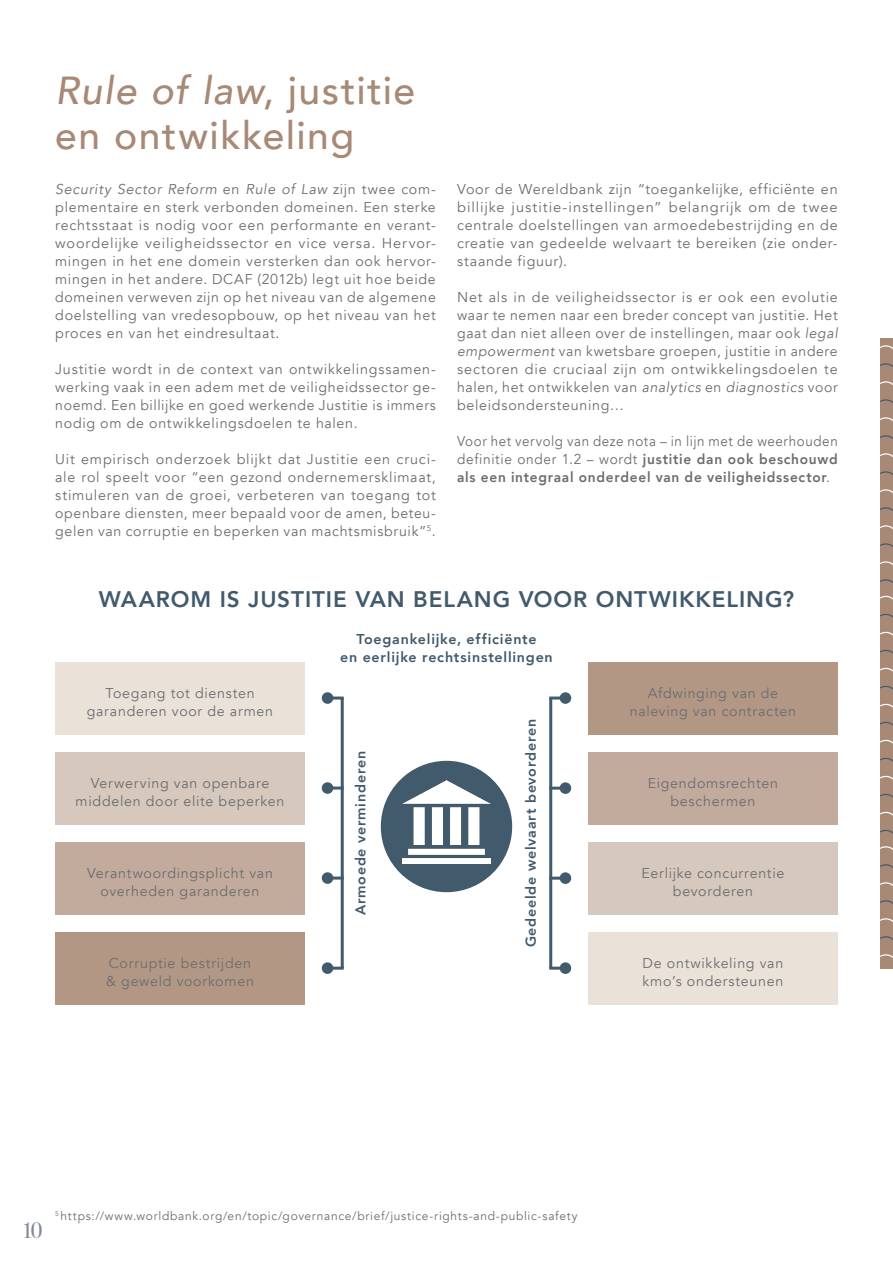
<style>
.page{position:relative;width:893px;height:1263px;background:#fff}
.page>*{position:absolute;margin:0;border:0;box-sizing:border-box;transform-origin:0 0}
.t1{font:italic 500 39px "Avenir";letter-spacing:.035em;color:#a78975}
.t2{font:500 39px "Avenir";letter-spacing:.035em;color:#a78975}
.t3{font:800 22.5px "Avenir";letter-spacing:.04em;color:#415a6c}
.t4{font:22.5px "Moderno FB";color:#808997}
.t5{font:14.25px/18px "Avenir";letter-spacing:.05em;color:#6c6d70;text-align:justify}
.t6{font:14.25px/18px "Avenir";letter-spacing:.05em;color:#6c6d70;text-align:justify;scale:.94 1}
.t7{font:800 14.25px "Avenir";letter-spacing:.055em;color:#415a6c}
.t8{font:12px "Avenir";letter-spacing:.055em;color:#6c6d70}
.s1{font-style:normal}
.s2{font-style:italic}
.s3{font-weight:800}
</style>
<div class="page">
<div style="left:880px;top:338px;width:13px;height:630px;background:#a78975"></div>
<svg style="left:880px;top:489px;width:13px;height:4px"></svg>
<svg style="left:880px;top:381px;width:13px;height:4px"></svg>
<svg style="left:880px;top:543px;width:13px;height:4px"></svg>
<svg style="left:880px;top:435px;width:13px;height:4px"></svg>
<svg style="left:880px;top:507px;width:13px;height:4px"></svg>
<svg style="left:880px;top:399px;width:13px;height:4px"></svg>
<svg style="left:880px;top:345px;width:13px;height:4px"></svg>
<svg style="left:880px;top:561px;width:13px;height:4px"></svg>
<svg style="left:880px;top:453px;width:13px;height:4px"></svg>
<svg style="left:880px;top:525px;width:13px;height:4px"></svg>
<svg style="left:880px;top:417px;width:13px;height:4px"></svg>
<svg style="left:880px;top:363px;width:13px;height:4px"></svg>
<svg style="left:880px;top:579px;width:13px;height:4px"></svg>
<svg style="left:880px;top:471px;width:13px;height:4px"></svg>
<svg style="left:880px;top:739px;width:13px;height:5px"></svg>
<svg style="left:880px;top:631px;width:13px;height:5px"></svg>
<svg style="left:880px;top:793px;width:13px;height:5px"></svg>
<svg style="left:880px;top:685px;width:13px;height:5px"></svg>
<svg style="left:880px;top:757px;width:13px;height:5px"></svg>
<svg style="left:880px;top:649px;width:13px;height:5px"></svg>
<svg style="left:880px;top:595px;width:13px;height:5px"></svg>
<svg style="left:880px;top:811px;width:13px;height:5px"></svg>
<svg style="left:880px;top:703px;width:13px;height:5px"></svg>
<svg style="left:880px;top:775px;width:13px;height:5px"></svg>
<svg style="left:880px;top:667px;width:13px;height:5px"></svg>
<svg style="left:880px;top:613px;width:13px;height:5px"></svg>
<svg style="left:880px;top:829px;width:13px;height:5px"></svg>
<svg style="left:880px;top:721px;width:13px;height:5px"></svg>
<svg style="left:880px;top:846px;width:13px;height:4px"></svg>
<svg style="left:880px;top:954px;width:13px;height:4px"></svg>
<svg style="left:880px;top:900px;width:13px;height:4px"></svg>
<svg style="left:880px;top:864px;width:13px;height:4px"></svg>
<svg style="left:880px;top:918px;width:13px;height:4px"></svg>
<svg style="left:880px;top:882px;width:13px;height:4px"></svg>
<svg style="left:880px;top:936px;width:13px;height:4px"></svg>
<div style="left:55px;top:932px;width:250px;height:72px;background:#b39785"></div>
<div style="left:588px;top:662px;width:250px;height:72px;background:#b39785"></div>
<div style="left:55px;top:842px;width:250px;height:72px;background:#c2ab9c"></div>
<div style="left:588px;top:752px;width:250px;height:72px;background:#c2ab9c"></div>
<div style="left:55px;top:752px;width:250px;height:72px;background:#d6c8bc"></div>
<div style="left:588px;top:842px;width:250px;height:72px;background:#d6c8bc"></div>
<div style="left:55px;top:662px;width:250px;height:72px;background:#eae1d9"></div>
<div style="left:588px;top:932px;width:250px;height:72px;background:#eae1d9"></div>
<hr style="left:341px;top:698px;width:3px;height:270px;background:#415a6c">
<hr style="left:549px;top:698px;width:3px;height:270px;background:#415a6c">
<div style="left:322px;top:692px;width:11px;height:12px;background:#415a6c;border-radius:50%"></div>
<div style="left:560px;top:962px;width:11px;height:12px;background:#415a6c;border-radius:50%"></div>
<div style="left:322px;top:782px;width:11px;height:12px;background:#415a6c;border-radius:50%"></div>
<div style="left:560px;top:872px;width:11px;height:12px;background:#415a6c;border-radius:50%"></div>
<div style="left:322px;top:872px;width:11px;height:12px;background:#415a6c;border-radius:50%"></div>
<div style="left:560px;top:782px;width:11px;height:12px;background:#415a6c;border-radius:50%"></div>
<div style="left:322px;top:962px;width:11px;height:12px;background:#415a6c;border-radius:50%"></div>
<div style="left:560px;top:692px;width:11px;height:12px;background:#415a6c;border-radius:50%"></div>
<hr style="left:328px;top:967px;width:16px;height:3px;background:#415a6c">
<hr style="left:549px;top:696px;width:16px;height:3px;background:#415a6c">
<hr style="left:328px;top:876px;width:16px;height:3px;background:#415a6c">
<hr style="left:549px;top:787px;width:16px;height:3px;background:#415a6c">
<hr style="left:328px;top:786px;width:16px;height:3px;background:#415a6c">
<hr style="left:549px;top:877px;width:16px;height:3px;background:#415a6c">
<hr style="left:328px;top:696px;width:16px;height:3px;background:#415a6c">
<hr style="left:549px;top:967px;width:16px;height:3px;background:#415a6c">
<div style="left:381px;top:761px;width:131px;height:131px;background:#415a6c;border-radius:50%"></div>
<img style="left:402px;top:781px;width:89px;height:83px">
<p class="t1" style="left:55px;top:67px;width:361px">Rule of law<span class="s1">, justitie</span></p>
<p class="t2" style="left:55px;top:102px;width:300px">en ontwikkeling</p>
<p class="t5" style="left:55px;top:180px;width:382px"><span class="s2">Security Sector Reform</span> en <span class="s2">Rule of Law</span> zijn twee com&shy;plementaire en sterk verbonden domeinen. Een sterke rechtsstaat is nodig voor een performante en verant&shy;woordelijke veiligheidssector en vice versa. Hervor&shy;mingen in het ene domein versterken dan ook hervor&shy;mingen in het andere. DCAF (2012b) legt uit hoe beide domeinen verweven zijn op het niveau van de algemene doelstelling van vredesopbouw, op het niveau van het proces en van het eindresultaat.</p>
<p class="t5" style="left:55px;top:360px;width:382px">Justitie wordt in de context van ontwikkelingssamen&shy;werking vaak in een adem met de veiligheidssector ge&shy;noemd. Een billijke en goed werkende Justitie is immers nodig om de ontwikkelingsdoelen te halen.</p>
<p class="t5" style="left:55px;top:450px;width:382px">Uit empirisch onderzoek blijkt dat Justitie een cruci&shy;ale rol speelt voor “een gezond ondernemersklimaat, stimuleren van de groei, verbeteren van toegang tot openbare diensten, meer bepaald voor de amen, beteu&shy;gelen van corruptie en beperken van machtsmisbruik”<sup>5</sup>.</p>
<p class="t5" style="left:457px;top:180px;width:382px">Voor de Wereldbank zijn “toegankelijke, efficiënte en billijke justitie-instellingen” belangrijk om de twee centrale doelstellingen van armoedebestrijding en de creatie van gedeelde welvaart te bereiken (zie onder&shy;staande figuur).</p>
<p class="t5" style="left:457px;top:288px;width:382px">Net als in de veiligheidssector is er ook een evolutie waar te nemen naar een breder concept van justitie. Het gaat dan niet alleen over de instellingen, maar ook <span class="s2">legal empowerment</span> van kwetsbare groepen, justitie in andere sectoren die cruciaal zijn om ontwikkelingsdoelen te halen, het ontwikkelen van <span class="s2">analytics</span> en <span class="s2">diagnostics</span> voor beleidsondersteuning…</p>
<p class="t6" style="left:457px;top:432px;width:406px">Voor het vervolg van deze nota – in lijn met de weerhouden definitie onder 1.2 – wordt <span class="s3">justitie dan ook beschouwd als een integraal onderdeel van de veiligheidssector</span>.</p>
<p class="t3" style="left:99px;top:582px;width:697px">WAAROM IS JUSTITIE VAN BELANG VOOR ONTWIKKELING?</p>
<p class="t7" style="left:356px;top:628px;width:182px">Toegankelijke, efficiënte</p>
<p class="t7" style="left:340px;top:646px;width:214px">en eerlijke rechtsinstellingen</p>
<p class="t5" style="left:87px;top:684px;width:188px;text-align:center">Toegang tot diensten garanderen voor de armen</p>
<p class="t5" style="left:648px;top:684px;width:132px">Afdwinging van de</p>
<p class="t5" style="left:630px;top:702px;width:168px">naleving van contracten</p>
<p class="t7" style="left:520px;top:947px;width:230px;rotate:-90deg">Gedeelde welvaart bevorderen</p>
<p class="t7" style="left:349px;top:915px;width:166px;rotate:-90deg">Armoede verminderen</p>
<p class="t5" style="left:76px;top:774px;width:210px;text-align:center">Verwerving van openbare middelen door elite beperken</p>
<p class="t5" style="left:648px;top:774px;width:132px">Eigendomsrechten</p>
<p class="t5" style="left:670px;top:792px;width:87px">beschermen</p>
<p class="t5" style="left:87px;top:864px;width:187px;text-align:center">Verantwoordingsplicht van overheden garanderen</p>
<p class="t5" style="left:642px;top:864px;width:144px;text-align:center">Eerlijke concurrentie bevorderen</p>
<p class="t5" style="left:109px;top:954px;width:144px">Corruptie bestrijden</p>
<p class="t5" style="left:106px;top:972px;width:149px">&amp; geweld voorkomen</p>
<p class="t5" style="left:643px;top:954px;width:142px">De ontwikkeling van</p>
<p class="t5" style="left:642px;top:972px;width:142px">kmo’s ondersteunen</p>
<h2 class="t4" style="left:24px;top:1218px;width:20px">10</h2>
<p class="t8" style="left:55px;top:1209px;width:524px"><sup>5</sup> https://www.worldbank.org/en/topic/governance/brief/justice-rights-and-public-safety</p>
</div>
